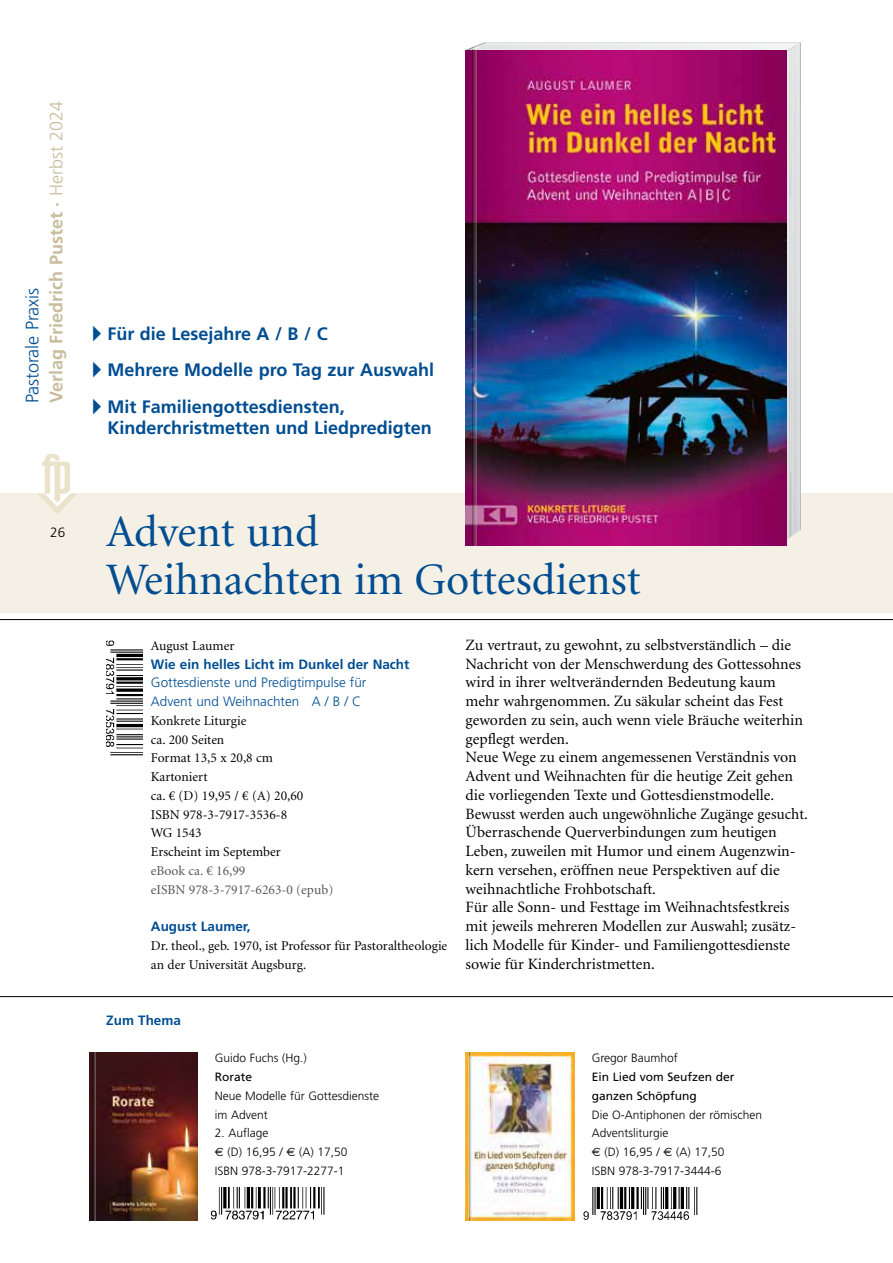
<style>
.page{position:relative;width:893px;height:1263px;background:#fff}
.page>*{position:absolute;margin:0;border:0;box-sizing:border-box;transform-origin:0 0}
.t1{font:45px/48px "Minion";color:#004d91}
.t2{font:700 18px/36.5px "Frutiger";color:#004d91}
.t3{font:700 18px/24px "Frutiger";color:#c8bd9d}
.t4{font:15.75px/18.8px "Minion";color:#000}
.t5{font:13.5px/18.8px "Minion";color:#000}
.t6{font:300 13.5px/18.8px "Frutiger";color:#004d91}
.t7{font:700 13.5px "Frutiger";color:#004d91}
.t8{font:300 13.5px "Frutiger";color:#000}
.t9{font:300 12px/18.8px "Frutiger";color:#000}
.t10{font:12px/18.8px "Frutiger";color:#000}
.s1{font-weight:300;color:#004d91}
.s2{font-weight:300}
.s3{font-family:"Minion Pro"}
.s4{color:#565656}
.s5{font-family:"Minion Pro";color:#565656}
.s6{font-family:"Euro Sans";font-weight:400}
</style>
<div class="page">
<hr style="left:0;top:619px;width:893px;height:1px;background:#000">
<div style="left:0;top:493px;width:893px;height:119px;background:#f5f0e5"></div>
<img style="left:38px;top:454px;width:39px;height:60px">
<img style="left:466px;top:43px;width:335px;height:497px">
<img style="left:466px;top:50px;width:321px;height:495px">
<img style="left:472px;top:50px;width:5px;height:495px">
<img style="left:106px;top:640px;width:36px;height:116px">
<hr style="left:0;top:996px;width:893px;height:1px;background:#000">
<img style="left:466px;top:1052px;width:109px;height:168px">
<img style="left:89px;top:1052px;width:109px;height:168px">
<svg style="left:469px;top:1052px;width:2px;height:168px"></svg>
<svg style="left:93px;top:1052px;width:2px;height:168px"></svg>
<img style="left:583px;top:1187px;width:115px;height:33px">
<img style="left:210px;top:1187px;width:115px;height:33px">
<p class="t3" style="left:20px;top:403px;width:304px;rotate:-90deg"><span class="s1">Pastorale Praxis<br></span>Verlag Friedrich Pustet · <span class="s2">Herbst 2024</span></p>
<p class="t8" style="left:50px;top:525px;width:17px">26</p>
<p class="t2" style="left:107px;top:315px;width:328px">Für die Lesejahre A / B / C<br>Mehrere Modelle pro Tag zur Auswahl<br>Mit Familiengottesdiensten,</p>
<p class="t2" style="left:107px;top:410px;width:326px">Kinderchristmetten und Liedpredigten</p>
<h1 class="t1" style="left:106px;top:509px;width:536px">Advent und<br>Weihnachten im Gottesdienst</h1>
<p class="t5" style="left:151px;top:637px;width:85px">August Laumer</p>
<p class="t7" style="left:151px;top:656px;width:260px">Wie ein helles Licht im Dunkel der Nacht</p>
<p class="t6" style="left:151px;top:673px;width:217px">Gottesdienste und Predigtimpulse für<br>Advent und Weihnachten A / B / C</p>
<p class="t5" style="left:151px;top:712px;width:184px">Konkrete Liturgie<br>ca. 200 Seiten<br>Format 13,5 x 20,8 cm<br>Kartoniert<br>ca. <span class="s3">€</span> (D) 19,95 / <span class="s3">€</span> (A) 20,60<br>ISBN 978-3-7917-3536-8<br>WG 1543<br>Erscheint im September<br><span class="s4">eBook ca.</span> <span class="s5">€</span> <span class="s4">16,99<br>eISBN 978-3-7917-6263-0 (epub)</span></p>
<p class="t7" style="left:151px;top:918px;width:101px">August Laumer,</p>
<p class="t5" style="left:151px;top:937px;width:298px">Dr. theol., geb. 1970, ist Professor für Pastoraltheologie an der Universität Augsburg.</p>
<p class="t7" style="left:106px;top:1012px;width:76px">Zum Thema</p>
<p class="t9" style="left:215px;top:1049px;width:94px">Guido Fuchs (Hg.)</p>
<p class="t10" style="left:215px;top:1067px;width:39px">Rorate</p>
<p class="t9" style="left:215px;top:1086px;width:166px">Neue Modelle für Gottesdienste im Advent</p>
<p class="t9" style="left:215px;top:1124px;width:134px">2. Auflage<br><span class="s6">€</span> (D) 16,95 / <span class="s6">€</span> (A) 17,50<br>ISBN 978-3-7917-2277-1</p>
<p class="t4" style="left:466px;top:636px;width:344px">Zu vertraut, zu gewohnt, zu selbstverständlich – die Nachricht von der Menschwerdung des Gottessohnes wird in ihrer weltverändernden Bedeutung kaum mehr wahrgenommen. Zu säkular scheint das Fest geworden zu sein, auch wenn viele Bräuche weiterhin gepflegt werden.<br>Neue Wege zu einem angemessenen Verständnis von Advent und Weihnachten für die heutige Zeit gehen die vorliegenden Texte und Gottesdienstmodelle.<br>Bewusst werden auch ungewöhnliche Zugänge gesucht.<br>Überraschende Querverbindungen zum heutigen Leben, zuweilen mit Humor und einem Augenzwin&shy;kern versehen, eröffnen neue Perspektiven auf die weihnachtliche Frohbotschaft.<br>Für alle Sonn- und Festtage im Weihnachtsfestkreis mit jeweils mehreren Modellen zur Auswahl; zusätz&shy;lich Modelle für Kinder- und Familiengottesdienste sowie für Kinderchristmetten.</p>
<p class="t9" style="left:592px;top:1049px;width:88px">Gregor Baumhof</p>
<p class="t10" style="left:592px;top:1067px;width:144px">Ein Lied vom Seufzen der ganzen Schöpfung</p>
<p class="t9" style="left:592px;top:1105px;width:172px">Die O-Antiphonen der römischen<br>Adventsliturgie<br><span class="s6">€</span> (D) 16,95 / <span class="s6">€</span> (A) 17,50<br>ISBN 978-3-7917-3444-6</p>
</div>
